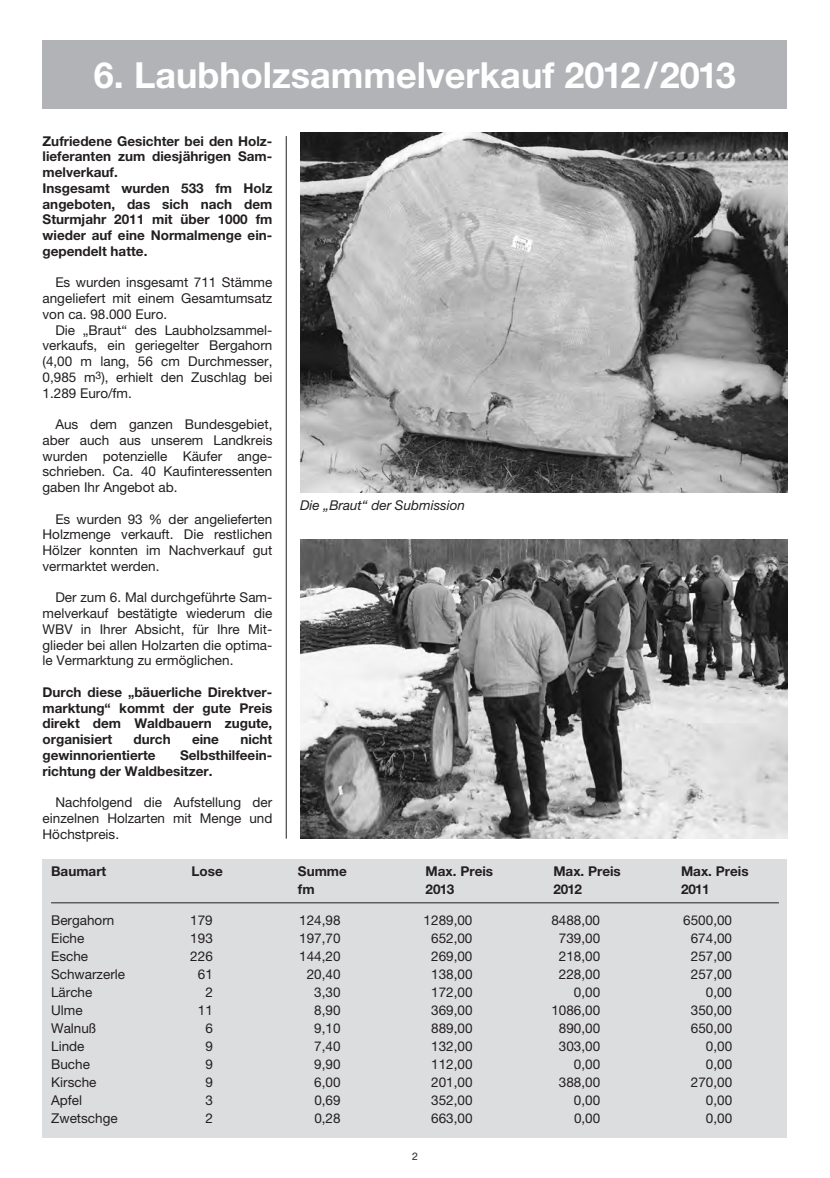
<style>
.page{position:relative;width:830px;height:1178px;background:#fff}
.page>*{position:absolute;margin:0;border:0;box-sizing:border-box;transform-origin:0 0}
.t1{font:36px "Helvetica Neue Bold TT";color:#fff}
.t2{font:13.5px/15.8px "Helvetica Neue";color:#231f20;text-align:justify}
.t3{font:13.5px/15.8px "Helvetica Neue Bold TT";color:#231f20}
.t4{font:italic 13.5px "Helvetica Neue";color:#231f20}
.t5{font:10.5px "Helvetica Neue";color:#231f20}
</style>
<div class="page">
<div style="left:43px;top:40px;width:744px;height:68px;background:#b2b3b7"></div>
<hr style="left:286px;top:136px;width:1px;height:703px;background:#231f20">
<div style="left:43px;top:859px;width:744px;height:278px;background:#dcdddf"></div>
<hr style="left:51px;top:902px;width:727px;height:1px;background:#231f20">
<img style="left:300px;top:133px;width:487px;height:359px">
<img style="left:300px;top:539px;width:487px;height:300px">
<h1 class="t1" style="left:94px;top:62px;width:643px">6. Laubholzsammelverkauf 2012/2013</h1>
<p class="t3" style="left:43px;top:134px;width:231px">Zufriedene Gesichter bei den Holz&shy;lieferanten zum diesjährigen Sam&shy;melverkauf.<br>Insgesamt wurden 533 fm Holz angeboten, das sich nach dem<br>Sturmjahr 2011 mit über 1000 fm wieder auf eine Normalmenge ein&shy;gependelt hatte.</p>
<p class="t2" style="left:43px;top:276px;width:231px;text-indent:13px">Es wurden insgesamt 711 Stämme angeliefert mit einem Gesamtumsatz von ca. 98.000 Euro.</p>
<p class="t2" style="left:43px;top:323px;width:231px;text-indent:13px">Die „Braut“ des Laubholzsammel&shy;verkaufs, ein geriegelter Bergahorn (4,00 m lang, 56 cm Durchmesser, 0,985 m<sup>3</sup>), erhielt den Zuschlag bei 1.289 Euro/fm.</p>
<p class="t2" style="left:43px;top:418px;width:231px;text-indent:13px">Aus dem ganzen Bundesgebiet, aber auch aus unserem Landkreis wurden potenzielle Käufer ange&shy;schrieben. Ca. 40 Kaufinteressenten gaben Ihr Angebot ab.</p>
<p class="t2" style="left:43px;top:512px;width:231px;text-indent:13px">Es wurden 93 % der angelieferten Holzmenge verkauft. Die restlichen Hölzer konnten im Nachverkauf gut vermarktet werden.</p>
<p class="t2" style="left:43px;top:591px;width:231px;text-indent:13px">Der zum 6. Mal durchgeführte Sam&shy;melverkauf bestätigte wiederum die WBV in Ihrer Absicht, für Ihre Mit - glieder bei allen Holzarten die optima&shy;le Vermarktung zu ermöglichen.</p>
<p class="t3" style="left:43px;top:685px;width:231px;text-align:justify">Durch diese „bäuerliche Direktver&shy;marktung“ kommt der gute Preis direkt dem Waldbauern zugute, organisiert</p>
<p class="t3" style="left:133px;top:733px;width:39px">durch</p>
<p class="t3" style="left:192px;top:733px;width:28px">eine</p>
<p class="t3" style="left:240px;top:733px;width:33px">nicht</p>
<p class="t3" style="left:43px;top:748px;width:114px">gewinn orientierte</p>
<p class="t3" style="left:43px;top:748px;width:231px;text-indent:137px">Selbsthilfeein&shy;richtung der Waldbesitzer.</p>
<p class="t2" style="left:43px;top:796px;width:231px;text-indent:13px">Nachfolgend die Aufstellung der einzelnen Holzarten mit Menge und Höchstpreis.</p>
<p class="t4" style="left:300px;top:501px;width:166px">Die „Braut“ der Submission</p>
<p class="t3" style="left:51px;top:865px;width:57px">Baumart</p>
<p class="t3" style="left:191px;top:865px;width:33px">Lose</p>
<p class="t3" style="left:298px;top:865px;width:50px">Summe</p>
<p class="t3" style="left:425px;top:865px;width:69px">Max. Preis</p>
<p class="t3" style="left:553px;top:865px;width:69px">Max. Preis</p>
<p class="t3" style="left:680px;top:865px;width:69px">Max. Preis</p>
<p class="t3" style="left:298px;top:883px;width:18px">fm</p>
<p class="t3" style="left:425px;top:883px;width:30px">2013</p>
<p class="t3" style="left:553px;top:883px;width:30px">2012</p>
<p class="t3" style="left:680px;top:883px;width:30px">2011</p>
<p class="t2" style="left:51px;top:913px;width:65px">Bergahorn</p>
<p class="t2" style="left:190px;top:913px;width:24px">179</p>
<p class="t2" style="left:299px;top:913px;width:43px">124,98</p>
<p class="t2" style="left:423px;top:913px;width:50px">1289,00</p>
<p class="t2" style="left:551px;top:913px;width:50px">8488,00</p>
<p class="t2" style="left:683px;top:913px;width:50px">6500,00</p>
<p class="t2" style="left:51px;top:931px;width:35px">Eiche</p>
<p class="t2" style="left:190px;top:931px;width:24px">193</p>
<p class="t2" style="left:299px;top:931px;width:43px">197,70</p>
<p class="t2" style="left:431px;top:931px;width:43px">652,00</p>
<p class="t2" style="left:558px;top:931px;width:43px">739,00</p>
<p class="t2" style="left:690px;top:931px;width:43px">674,00</p>
<p class="t2" style="left:51px;top:949px;width:38px">Esche</p>
<p class="t2" style="left:190px;top:949px;width:24px">226</p>
<p class="t2" style="left:299px;top:949px;width:43px">144,20</p>
<p class="t2" style="left:431px;top:949px;width:43px">269,00</p>
<p class="t2" style="left:558px;top:949px;width:43px">218,00</p>
<p class="t2" style="left:690px;top:949px;width:43px">257,00</p>
<p class="t2" style="left:51px;top:967px;width:75px">Schwarzerle</p>
<p class="t2" style="left:198px;top:967px;width:17px">61</p>
<p class="t2" style="left:306px;top:967px;width:35px">20,40</p>
<p class="t2" style="left:431px;top:967px;width:43px">138,00</p>
<p class="t2" style="left:558px;top:967px;width:43px">228,00</p>
<p class="t2" style="left:690px;top:967px;width:43px">257,00</p>
<p class="t2" style="left:51px;top:985px;width:43px">Lärche</p>
<p class="t2" style="left:205px;top:985px;width:9px">2</p>
<p class="t2" style="left:314px;top:985px;width:28px">3,30</p>
<p class="t2" style="left:431px;top:985px;width:43px">172,00</p>
<p class="t2" style="left:573px;top:985px;width:28px">0,00</p>
<p class="t2" style="left:705px;top:985px;width:28px">0,00</p>
<p class="t2" style="left:51px;top:1003px;width:33px">Ulme</p>
<p class="t2" style="left:198px;top:1003px;width:17px">11</p>
<p class="t2" style="left:314px;top:1003px;width:28px">8,90</p>
<p class="t2" style="left:431px;top:1003px;width:43px">369,00</p>
<p class="t2" style="left:551px;top:1003px;width:50px">1086,00</p>
<p class="t2" style="left:690px;top:1003px;width:43px">350,00</p>
<p class="t2" style="left:51px;top:1021px;width:47px">Walnuß</p>
<p class="t2" style="left:205px;top:1021px;width:9px">6</p>
<p class="t2" style="left:314px;top:1021px;width:28px">9,10</p>
<p class="t2" style="left:431px;top:1021px;width:43px">889,00</p>
<p class="t2" style="left:558px;top:1021px;width:43px">890,00</p>
<p class="t2" style="left:690px;top:1021px;width:43px">650,00</p>
<p class="t2" style="left:51px;top:1039px;width:35px">Linde</p>
<p class="t2" style="left:205px;top:1039px;width:9px">9</p>
<p class="t2" style="left:314px;top:1039px;width:28px">7,40</p>
<p class="t2" style="left:431px;top:1039px;width:43px">132,00</p>
<p class="t2" style="left:558px;top:1039px;width:43px">303,00</p>
<p class="t2" style="left:705px;top:1039px;width:28px">0,00</p>
<p class="t2" style="left:51px;top:1057px;width:40px">Buche</p>
<p class="t2" style="left:205px;top:1057px;width:9px">9</p>
<p class="t2" style="left:314px;top:1057px;width:28px">9,90</p>
<p class="t2" style="left:431px;top:1057px;width:43px">112,00</p>
<p class="t2" style="left:573px;top:1057px;width:28px">0,00</p>
<p class="t2" style="left:705px;top:1057px;width:28px">0,00</p>
<p class="t2" style="left:51px;top:1075px;width:47px">Kirsche</p>
<p class="t2" style="left:205px;top:1075px;width:9px">9</p>
<p class="t2" style="left:314px;top:1075px;width:28px">6,00</p>
<p class="t2" style="left:431px;top:1075px;width:43px">201,00</p>
<p class="t2" style="left:558px;top:1075px;width:43px">388,00</p>
<p class="t2" style="left:690px;top:1075px;width:43px">270,00</p>
<p class="t2" style="left:51px;top:1093px;width:32px">Apfel</p>
<p class="t2" style="left:205px;top:1093px;width:9px">3</p>
<p class="t2" style="left:314px;top:1093px;width:28px">0,69</p>
<p class="t2" style="left:431px;top:1093px;width:43px">352,00</p>
<p class="t2" style="left:573px;top:1093px;width:28px">0,00</p>
<p class="t2" style="left:705px;top:1093px;width:28px">0,00</p>
<p class="t2" style="left:51px;top:1111px;width:68px">Zwetschge</p>
<p class="t2" style="left:205px;top:1111px;width:9px">2</p>
<p class="t2" style="left:314px;top:1111px;width:28px">0,28</p>
<p class="t2" style="left:431px;top:1111px;width:43px">663,00</p>
<p class="t2" style="left:573px;top:1111px;width:28px">0,00</p>
<p class="t2" style="left:705px;top:1111px;width:28px">0,00</p>
<p class="t5" style="left:412px;top:1152px;width:7px">2</p>
</div>
